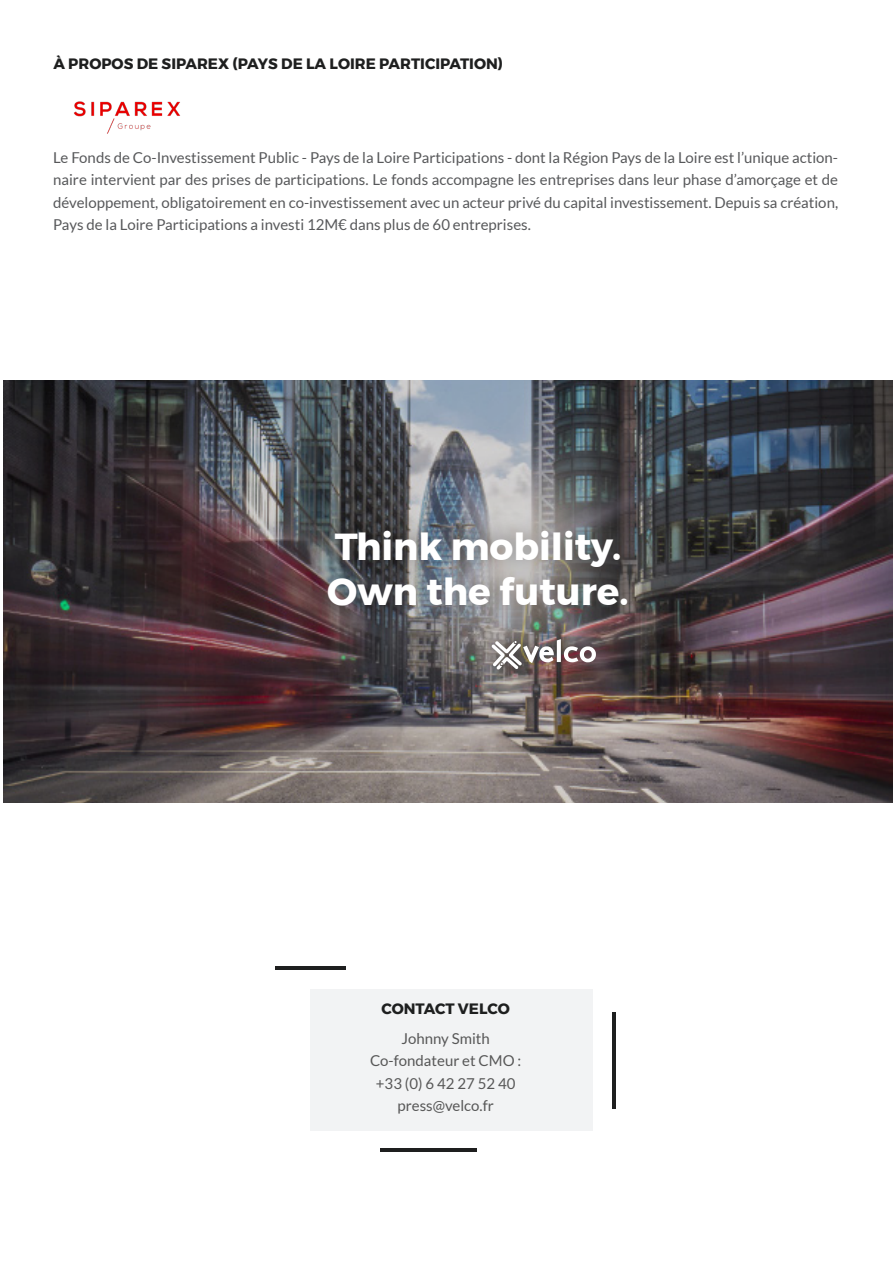
<style>
.page{position:relative;width:893px;height:1263px;background:#fff}
.page>*{position:absolute;margin:0;border:0;box-sizing:border-box;transform-origin:0 0}
.t1{font:700 37.5px "Montserrat";color:#fff}
.Style_de_paragraphe{font:15px/22.5px "Lato";color:#57585a;text-align:justify}
.Style_de_paragraphe-2{font:15px "Lato";color:#575757}
.Style_de_paragraphe-3{font:700 15px "Montserrat";color:#1e1f1f}
</style>
<div class="page">
<div style="left:310px;top:989px;width:283px;height:141px;background:#f2f3f4"></div>
<hr style="left:275px;top:966px;width:70px;height:3px;background:#1e1f1f">
<hr style="left:381px;top:1148px;width:96px;height:4px;background:#1e1f1f">
<img style="left:3px;top:380px;width:889px;height:423px">
<div style="left:297px;top:509px;width:343px;height:119px;background:#231f20;opacity:.5"></div>
<div style="left:483px;top:631px;width:122px;height:47px;background:#231f20;opacity:.5"></div>
<svg style="left:491px;top:639px;width:105px;height:31px"></svg>
<hr style="left:612px;top:1012px;width:4px;height:96px;background:#1e1f1f">
<img style="left:74px;top:101px;width:107px;height:33px">
<p class="Style_de_paragraphe-3" style="left:53px;top:51px;width:451px">À PROPOS DE SIPAREX (PAYS DE LA LOIRE PARTICIPATION)</p>
<p class="Style_de_paragraphe" style="left:53px;top:146px;width:786px">Le Fonds de Co-Investissement Public - Pays de la Loire Participations - dont la Région Pays de la Loire est l’unique action&shy;naire intervient par des prises de participations. Le fonds accompagne les entreprises dans leur phase d’amorçage et de développement, obligatoirement en co-investissement avec un acteur privé du capital investissement. Depuis sa création, Pays de la Loire Participations a investi 12M€ dans plus de 60 entreprises.</p>
<p class="t1" style="left:335px;top:517px;width:288px">Think mobility.</p>
<p class="t1" style="left:327px;top:562px;width:303px">Own the future.</p>
<p class="Style_de_paragraphe-3" style="left:382px;top:997px;width:130px">CONTACT VELCO</p>
<p class="Style_de_paragraphe-2" style="left:401px;top:1030px;width:90px">Johnny Smith</p>
<p class="Style_de_paragraphe-2" style="left:370px;top:1052px;width:153px">Co-fondateur et CMO :</p>
<p class="Style_de_paragraphe-2" style="left:376px;top:1075px;width:141px">+33 (0) 6 42 27 52 40</p>
<p class="Style_de_paragraphe-2" style="left:397px;top:1097px;width:98px">press@velco.fr</p>
</div>
